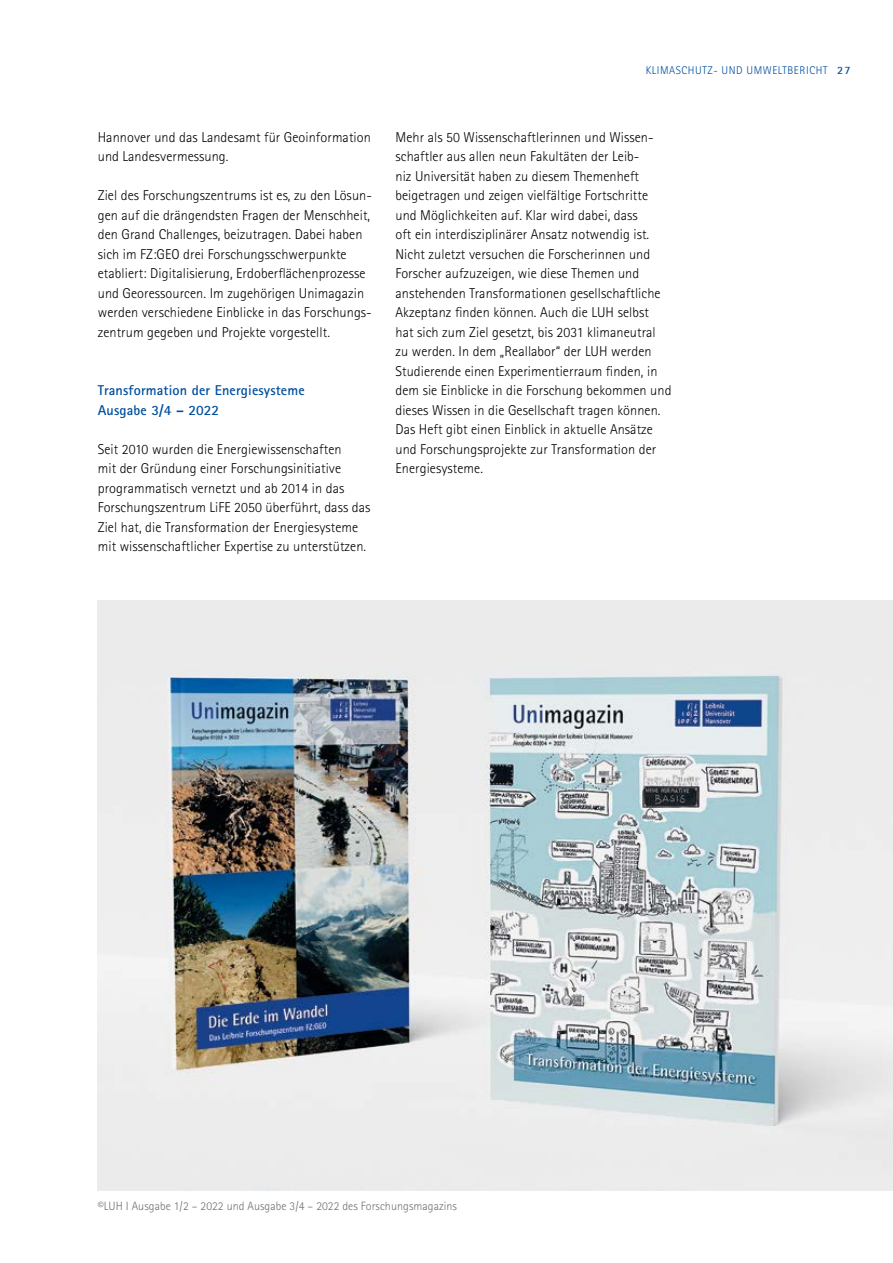
<style>
.page{position:relative;width:893px;height:1263px;background:#fff}
.page>*{position:absolute;margin:0;border:0;box-sizing:border-box;transform-origin:0 0}
.t1{font:300 14.25px/19.5px "Rotis Sans Serif Std";letter-spacing:.005em;color:#000}
.t2{font:700 14.25px "Rotis Sans Serif Std";letter-spacing:.01em;color:#004f9f}
.t3{font:300 12px "Rotis Sans Serif Std";letter-spacing:.005em;color:#706f6f}
.t4{font:300 11.25px "Rotis Sans Serif Std";letter-spacing:.05em;color:#004f9f}
.s1{font-weight:700}
</style>
<div class="page">
<img style="left:98px;top:600px;width:795px;height:590px">
<p class="t1" style="left:98px;top:127px;width:275px">Hannover und das Landesamt für Geoinformation und Landesvermessung.</p>
<p class="t1" style="left:98px;top:186px;width:276px">Ziel des Forschungszentrums ist es, zu den Lösun&shy;gen auf die drängendsten Fragen der Menschheit, den Grand Challenges, beizutragen. Dabei haben sich im FZ:GEO drei Forschungsschwerpunkte etabliert: Digitalisierung, Erdoberflächenprozesse und Georessourcen. Im zugehörigen Unimagazin werden verschiedene Einblicke in das Forschungs&shy;zentrum gegeben und Projekte vorgestellt.</p>
<p class="t2" style="left:98px;top:381px;width:208px">Transformation der Energiesysteme</p>
<p class="t2" style="left:98px;top:401px;width:123px">Ausgabe 3/4 – 2022</p>
<p class="t1" style="left:98px;top:439px;width:274px">Seit 2010 wurden die Energiewissenschaften<br>mit der Gründung einer Forschungsinitiative programmatisch vernetzt und ab 2014 in das Forschungszentrum LiFE 2050 überführt, dass das Ziel hat, die Transformation der Energiesysteme mit wissenschaftlicher Expertise zu unterstützen.</p>
<p class="t4" style="left:646px;top:63px;width:206px">KLIMASCHUTZ- UND UMWELTBERICHT <span class="s1">27</span></p>
<p class="t1" style="left:395px;top:127px;width:278px">Mehr als 50 Wissenschaftlerinnen und Wissen&shy;schaftler aus allen neun Fakultäten der Leib-<br>niz Universität haben zu diesem Themenheft beigetragen und zeigen vielfältige Fortschritte und Möglichkeiten auf. Klar wird dabei, dass<br>oft ein interdisziplinärer Ansatz notwendig ist.<br>Nicht zuletzt versuchen die Forscherinnen und Forscher aufzuzeigen, wie diese Themen und anstehenden Transformationen gesellschaftliche Akzeptanz finden können. Auch die LUH selbst<br>hat sich zum Ziel gesetzt, bis 2031 klimaneutral zu werden. In dem „Reallabor“ der LUH werden Studierende einen Experimentierraum finden, in dem sie Einblicke in die Forschung bekommen und dieses Wissen in die Gesellschaft tragen können.<br>Das Heft gibt einen Einblick in aktuelle Ansätze und Forschungsprojekte zur Transformation der Energiesysteme.</p>
<p class="t3" style="left:98px;top:1198px;width:361px">©LUH I Ausgabe 1/2 – 2022 und Ausgabe 3/4 – 2022 des Forschungsmagazins</p>
</div>
